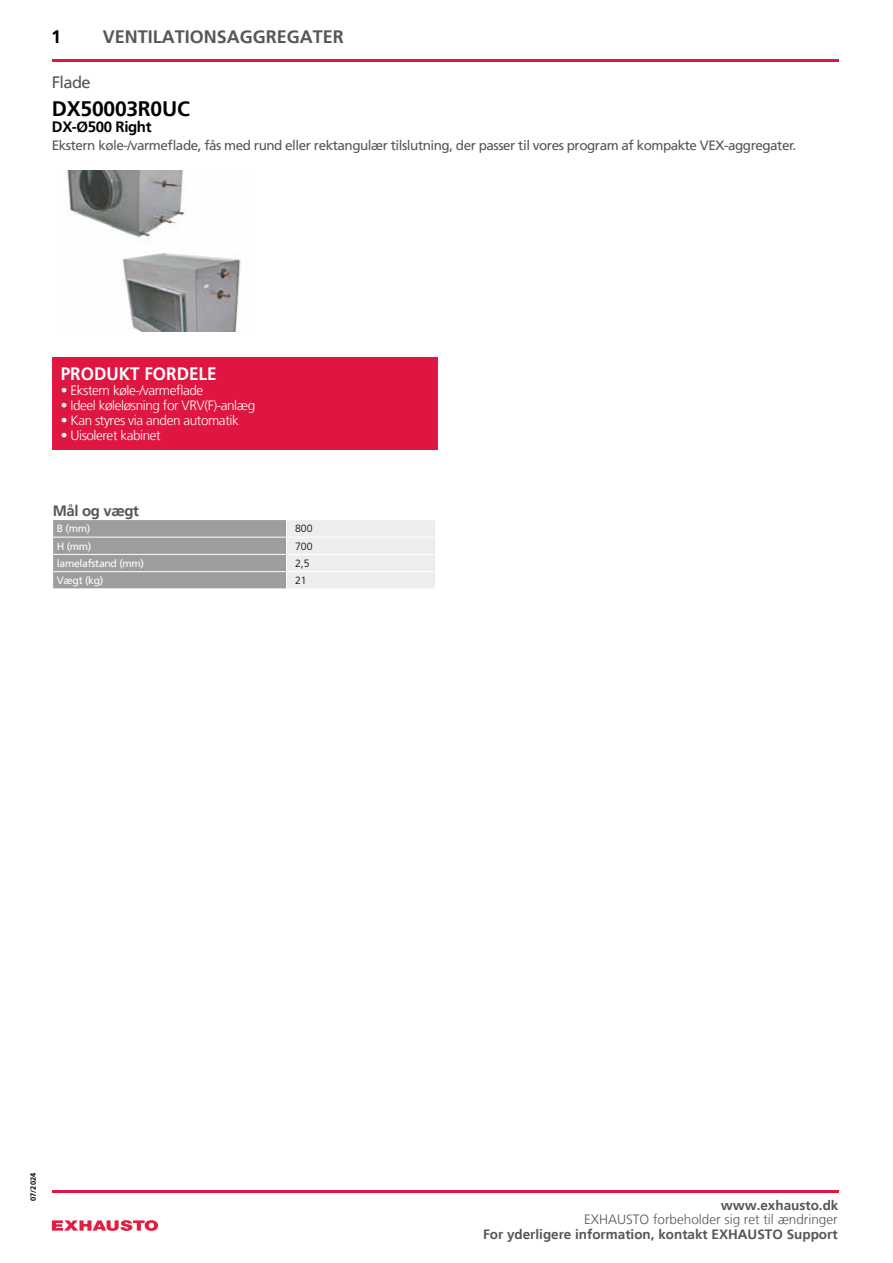
<style>
.page{position:relative;width:893px;height:1263px;background:#fff}
.page>*{position:absolute;margin:0;border:0;box-sizing:border-box;transform-origin:0 0}
.t1{font:700 21px "Frutiger LT";letter-spacing:-.01em;color:#000}
.t2{font:700 18px "Frutiger LT";color:#575756}
.t3{font:700 18px "Frutiger LT";color:#fff;scale:.95 1}
.t4{font:700 18px "Frutiger LT";color:#000}
.t5{font:16.5px "Frutiger LT";letter-spacing:-.035em;color:#575756}
.t6{font:700 15px "Frutiger LT";letter-spacing:-.025em;color:#000}
.t7{font:700 15px "Frutiger LT";letter-spacing:-.025em;color:#575756}
.t8{font:13.5px "Frutiger LT";letter-spacing:-.035em;color:#575756}
.t9{font:300 13.5px "Frutiger LT";letter-spacing:-.03em;color:#fff}
.t10{font:700 13.5px "Frutiger LT";color:#575756}
.t11{font:300 13.5px "Frutiger LT";color:#575756}
.t12{font:10.5px "Frutiger LT";letter-spacing:-.03em;color:#fff}
.t13{font:300 10.5px "Frutiger LT";color:#000}
.t14{font:700 7.5px "Frutiger LT";color:#000}
</style>
<div class="page">
<img style="left:67px;top:170px;width:174px;height:162px">
<div style="left:52px;top:358px;width:386px;height:92px;background:#df1641"></div>
<svg style="left:52px;top:1220px;width:106px;height:11px"></svg>
<hr style="left:52px;top:60px;width:786px;height:2px;background:#df1641">
<svg style="left:52px;top:520px;width:383px;height:69px;background:#c0c0bf"></svg>
<hr style="left:52px;top:1190px;width:786px;height:2px;background:#df1641">
<h2 class="t4" style="left:51px;top:27px;width:12px">1</h2>
<h2 class="t2" style="left:103px;top:27px;width:243px">VENTILATIONSAGGREGATER</h2>
<p class="t5" style="left:52px;top:73px;width:40px">Flade</p>
<h1 class="t1" style="left:52px;top:96px;width:139px">DX50003R0UC</h1>
<p class="t6" style="left:52px;top:118px;width:101px">DX-Ø500 Right</p>
<p class="t8" style="left:52px;top:138px;width:746px">Ekstern køle-/varmeflade, fås med rund eller rektangulær tilslutning, der passer til vores program af kompakte VEX-aggregater.</p>
<h2 class="t3" style="left:61px;top:363px;width:166px">PRODUKT FORDELE</h2>
<p class="t9" style="left:61px;top:382px;width:144px">• Ekstern køle-/varmeflade</p>
<p class="t9" style="left:61px;top:397px;width:196px">• Ideel køleløsning for VRV(F)-anlæg</p>
<p class="t9" style="left:61px;top:412px;width:179px">• Kan styres via anden automatik</p>
<p class="t9" style="left:61px;top:427px;width:101px">• Uisoleret kabinet</p>
<p class="t7" style="left:53px;top:502px;width:88px">Mål og vægt</p>
<p class="t12" style="left:57px;top:523px;width:35px">B (mm)</p>
<p class="t13" style="left:295px;top:523px;width:19px">800</p>
<p class="t12" style="left:57px;top:540px;width:36px">H (mm)</p>
<p class="t13" style="left:295px;top:540px;width:19px">700</p>
<p class="t12" style="left:57px;top:557px;width:89px">lamelafstand (mm)</p>
<p class="t13" style="left:295px;top:557px;width:16px">2,5</p>
<p class="t12" style="left:57px;top:574px;width:48px">Vægt (kg)</p>
<p class="t13" style="left:295px;top:575px;width:13px">21</p>
<p class="t14" style="left:29px;top:1201px;width:29px;rotate:-90deg">07/2024</p>
<p class="t10" style="left:721px;top:1198px;width:119px">www.exhausto.dk</p>
<p class="t11" style="left:584px;top:1212px;width:255px">EXHAUSTO forbeholder sig ret til ændringer</p>
<p class="t10" style="left:483px;top:1226px;width:356px">For yderligere information, kontakt EXHAUSTO Support</p>
</div>
